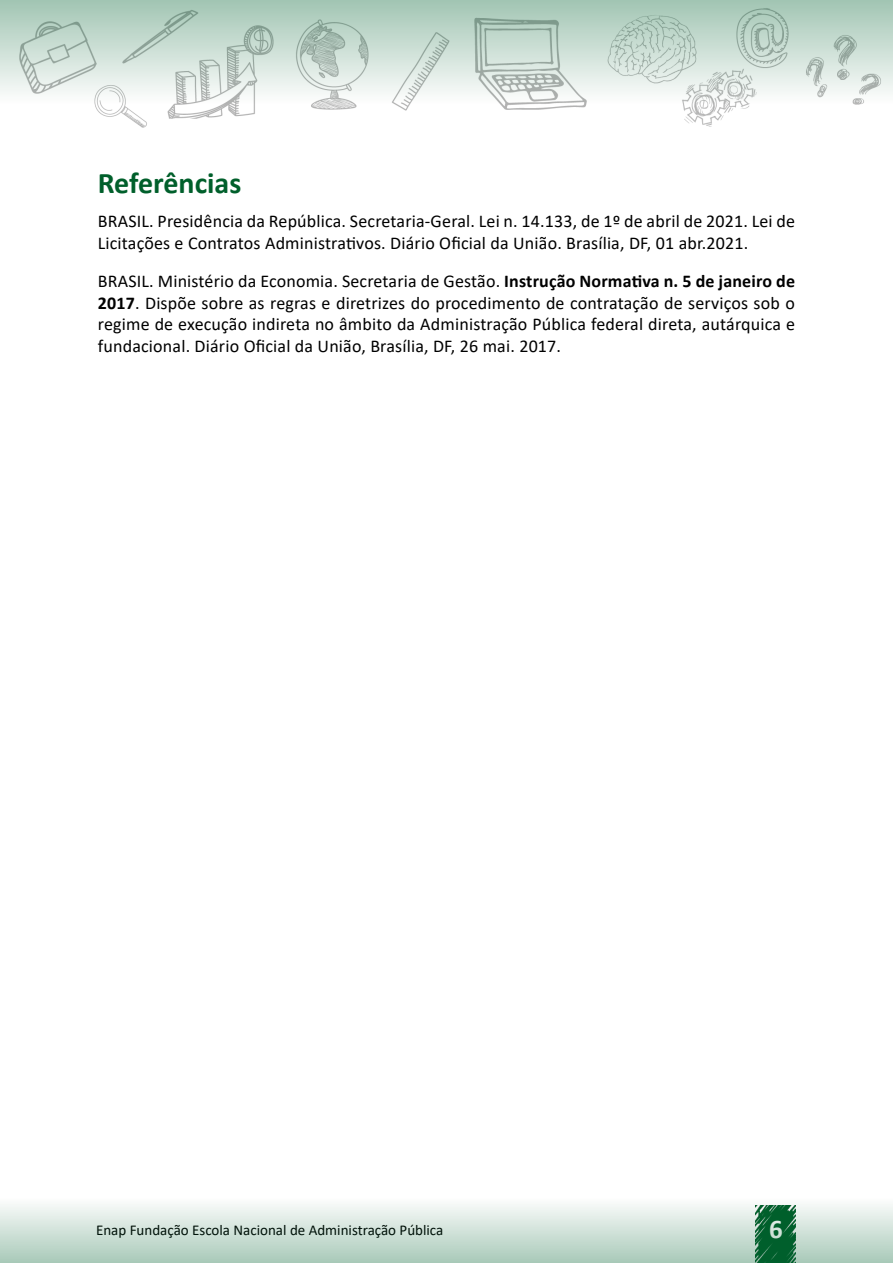
<style>
.page{position:relative;width:893px;height:1263px;background:#fff}
.page>*{position:absolute;margin:0;border:0;box-sizing:border-box;transform-origin:0 0}
.t1{font:700 30px "Calibri";color:#005f2b}
.t2{font:700 27px "Calibri";color:#fff}
.t3{font:18px/21.6px "Calibri";letter-spacing:.01em;color:#000}
.t4{font:15px "Calibri";color:#000}
.s1{font-weight:700}
</style>
<div class="page">
<svg style="left:0;top:0;width:893px;height:120px"></svg>
<svg style="left:0;top:1205px;width:893px;height:58px;background:#c5dbd0"></svg>
<h1 class="t1" style="left:98px;top:161px;width:145px">Referências</h1>
<p class="t3" style="left:98px;top:210px;width:699px">BRASIL. Presidência da República. Secretaria-Geral. Lei n. 14.133, de 1º de abril de 2021. Lei de<br>Licitações e Contratos Administrativos. Diário Oficial da União. Brasília, DF, 01 abr.2021.</p>
<p class="t3" style="left:98px;top:270px;width:699px;text-align:justify">BRASIL. Ministério da Economia. Secretaria de Gestão. <span class="s1">Instrução Normativa n. 5 de janeiro de 2017</span>. Dispõe sobre as regras e diretrizes do procedimento de contratação de serviços sob o regime de execução indireta no âmbito da Administração Pública federal direta, autárquica e fundacional. Diário Oficial da União, Brasília, DF, 26 mai. 2017.</p>
<p class="t4" style="left:96px;top:1220px;width:349px">Enap Fundação Escola Nacional de Administração Pública</p>
<h2 class="t2" style="left:769px;top:1210px;width:15px">6</h2>
</div>
